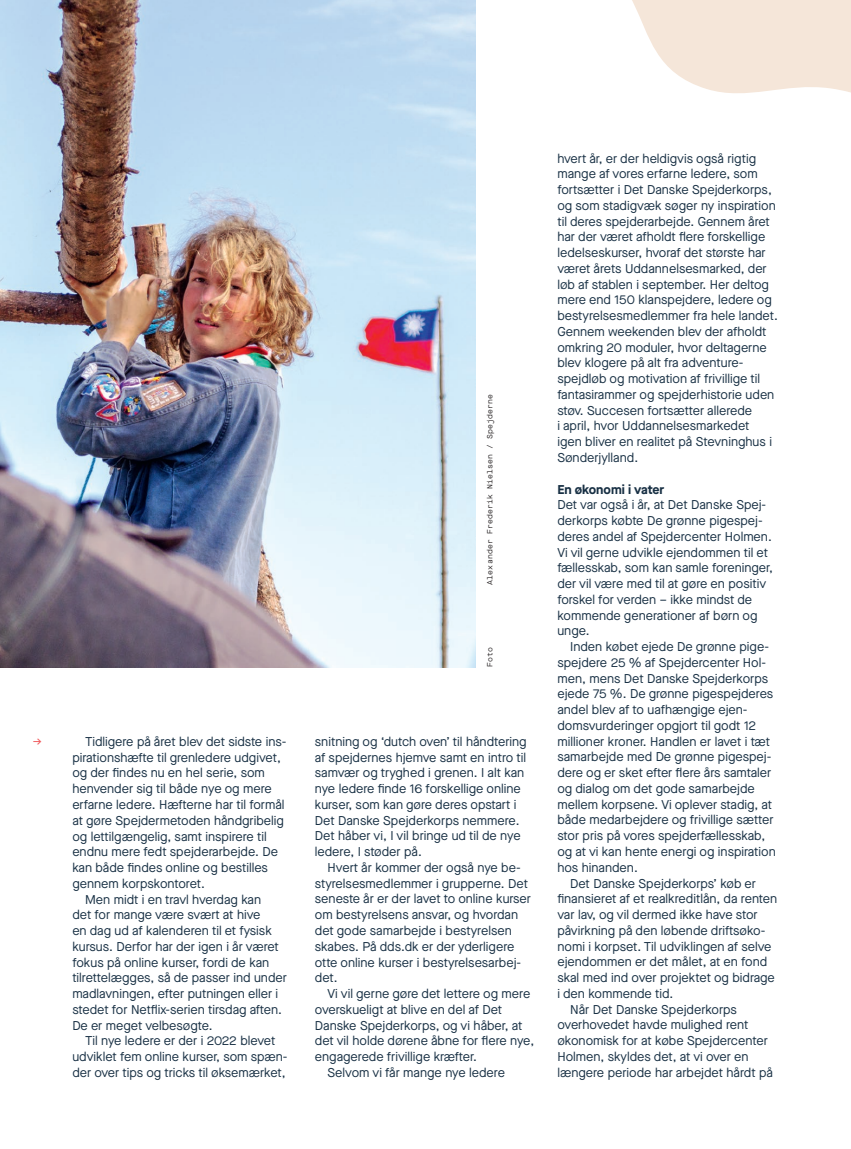
<style>
.page{position:relative;width:851px;height:1149px;background:#fff}
.page>*{position:absolute;margin:0;border:0;box-sizing:border-box;transform-origin:0 0}
.t1{font:12.75px/15.8px "Maison Neue";color:#183044}
.t2{font:700 12.75px "Maison Neue";color:#183044}
.t3{font:12.75px "Maison Neue";color:#f0595b}
.t4{font:7.5px "Maison Neue Mono";letter-spacing:.02em;color:#231f20}
</style>
<div class="page">
<svg style="left:475px;top:0;width:375px;height:127px"></svg>
<img style="left:0;top:0;width:475px;height:667px">
<p class="t3" style="left:33px;top:732px;width:11px">→</p>
<p class="t1" style="left:85px;top:733px;width:203px">Tidligere på året blev det sidste ins-</p>
<p class="t1" style="left:72px;top:749px;width:210px">pirationshæfte til grenledere udgivet,</p>
<p class="t1" style="left:72px;top:764px;width:194px">og der findes nu en hel serie, som</p>
<p class="t1" style="left:72px;top:780px;width:201px">henvender sig til både nye og mere</p>
<p class="t1" style="left:72px;top:796px;width:214px">erfarne ledere. Hæfterne har til formål</p>
<p class="t1" style="left:72px;top:812px;width:213px">at gøre Spejdermetoden håndgribelig</p>
<p class="t1" style="left:72px;top:827px;width:196px">og lettilgængelig, samt inspirere til</p>
<p class="t1" style="left:72px;top:843px;width:207px">endnu mere fedt spejderarbejde. De</p>
<p class="t1" style="left:72px;top:859px;width:197px">kan både findes online og bestilles</p>
<p class="t1" style="left:72px;top:875px;width:134px">gennem korpskontoret.</p>
<p class="t1" style="left:85px;top:890px;width:177px">Men midt i en travl hverdag kan</p>
<p class="t1" style="left:72px;top:906px;width:190px">det for mange være svært at hive</p>
<p class="t1" style="left:72px;top:922px;width:201px">en dag ud af kalenderen til et fysisk</p>
<p class="t1" style="left:72px;top:938px;width:208px">kursus. Derfor har der igen i år været</p>
<p class="t1" style="left:72px;top:953px;width:198px">fokus på online kurser, fordi de kan</p>
<p class="t1" style="left:72px;top:969px;width:216px">tilrettelægges, så de passer ind under</p>
<p class="t1" style="left:72px;top:985px;width:207px">madlavningen, efter putningen eller i</p>
<p class="t1" style="left:72px;top:1001px;width:211px">stedet for Netflix-serien tirsdag aften.</p>
<p class="t1" style="left:72px;top:1016px;width:142px">De er meget velbesøgte.</p>
<p class="t1" style="left:85px;top:1032px;width:192px">Til nye ledere er der i 2022 blevet</p>
<p class="t1" style="left:72px;top:1048px;width:217px">udviklet fem online kurser, som spæn-</p>
<p class="t1" style="left:72px;top:1064px;width:215px">der over tips og tricks til øksemærket,</p>
<p class="t4" style="left:485px;top:584px;width:192px;rotate:-90deg">Alexander Frederik Nielsen / Spejderne</p>
<p class="t4" style="left:485px;top:667px;width:21px;rotate:-90deg">Foto</p>
<p class="t1" style="left:315px;top:733px;width:213px">snitning og ‘dutch oven’ til håndtering af spejdernes hjemve samt en intro til samvær og tryghed i grenen. I alt kan nye ledere finde 16 forskellige online kurser, som kan gøre deres opstart i Det Danske Spejderkorps nemmere.<br>Det håber vi, I vil bringe ud til de nye ledere, I støder på.</p>
<p class="t1" style="left:315px;top:859px;width:218px;text-indent:13px">Hvert år kommer der også nye be&shy;styrelsesmedlemmer i grupperne. Det seneste år er der lavet to online kurser om bestyrelsens ansvar, og hvordan det gode samarbejde i bestyrelsen skabes. På dds.dk er der yderligere otte online kurser i bestyrelsesarbej&shy;det.</p>
<p class="t1" style="left:327px;top:985px;width:204px">Vi vil gerne gøre det lettere og mere</p>
<p class="t1" style="left:315px;top:1001px;width:189px">overskueligt at blive en del af Det</p>
<p class="t1" style="left:315px;top:1016px;width:209px">Danske Spejderkorps, og vi håber, at</p>
<p class="t1" style="left:315px;top:1032px;width:221px">det vil holde dørene åbne for flere nye,</p>
<p class="t1" style="left:315px;top:1048px;width:163px">engagerede frivillige kræfter.</p>
<p class="t1" style="left:327px;top:1064px;width:179px">Selvom vi får mange nye ledere</p>
<p class="t1" style="left:557px;top:150px;width:222px">hvert år, er der heldigvis også rigtig mange af vores erfarne ledere, som fortsætter i Det Danske Spejderkorps, og som stadigvæk søger ny inspiration til deres spejderarbejde. Gennem året har der været afholdt flere forskellige ledelseskurser, hvoraf det største har været årets Uddannelsesmarked, der løb af stablen i september. Her deltog mere end 150 klanspejdere, ledere og bestyrelsesmedlemmer fra hele landet.<br>Gennem weekenden blev der afholdt omkring 20 moduler, hvor deltagerne blev klogere på alt fra adventure&shy;spejdløb og motivation af frivillige til fantasirammer og spejderhistorie uden støv. Succesen fortsætter allerede<br>i april, hvor Uddannelsesmarkedet<br>igen bliver en realitet på Stevninghus i Sønderjylland.</p>
<p class="t2" style="left:557px;top:480px;width:108px">En økonomi i vater</p>
<p class="t1" style="left:557px;top:496px;width:217px">Det var også i år, at Det Danske Spej&shy;derkorps købte De grønne pigespej&shy;deres andel af Spejdercenter Holmen.<br>Vi vil gerne udvikle ejendommen til et fællesskab, som kan samle foreninger, der vil være med til at gøre en positiv forskel for verden – ikke mindst de kommende generationer af børn og unge.</p>
<p class="t1" style="left:570px;top:638px;width:200px">Inden købet ejede De grønne pige-</p>
<p class="t1" style="left:557px;top:654px;width:210px">spejdere 25 % af Spejdercenter Hol-</p>
<p class="t1" style="left:557px;top:670px;width:212px">men, mens Det Danske Spejderkorps</p>
<p class="t1" style="left:557px;top:685px;width:217px">ejede 75 %. De grønne pigespejderes</p>
<p class="t1" style="left:557px;top:701px;width:191px">andel blev af to uafhængige ejen-</p>
<p class="t1" style="left:557px;top:717px;width:200px">domsvurderinger opgjort til godt 12</p>
<p class="t1" style="left:557px;top:733px;width:214px">millioner kroner. Handlen er lavet i tæt</p>
<p class="t1" style="left:557px;top:748px;width:215px">samarbejde med De grønne pigespej-</p>
<p class="t1" style="left:557px;top:764px;width:215px">dere og er sket efter flere års samtaler</p>
<p class="t1" style="left:557px;top:780px;width:199px">og dialog om det gode samarbejde</p>
<p class="t1" style="left:557px;top:796px;width:216px">mellem korpsene. Vi oplever stadig, at</p>
<p class="t1" style="left:557px;top:811px;width:217px">både medarbejdere og frivillige sætter</p>
<p class="t1" style="left:557px;top:827px;width:209px">stor pris på vores spejderfællesskab,</p>
<p class="t1" style="left:557px;top:843px;width:220px">og at vi kan hente energi og inspiration</p>
<p class="t1" style="left:557px;top:859px;width:82px">hos hinanden.</p>
<p class="t1" style="left:570px;top:874px;width:187px">Det Danske Spejderkorps’ køb er</p>
<p class="t1" style="left:557px;top:890px;width:221px">finansieret af et realkreditlån, da renten</p>
<p class="t1" style="left:557px;top:906px;width:202px">var lav, og vil dermed ikke have stor</p>
<p class="t1" style="left:557px;top:922px;width:210px">påvirkning på den løbende driftsøko-</p>
<p class="t1" style="left:557px;top:937px;width:215px">nomi i korpset. Til udviklingen af selve</p>
<p class="t1" style="left:557px;top:953px;width:211px">ejendommen er det målet, at en fond</p>
<p class="t1" style="left:557px;top:969px;width:219px">skal med ind over projektet og bidrage</p>
<p class="t1" style="left:557px;top:985px;width:117px">i den kommende tid.</p>
<p class="t1" style="left:570px;top:1000px;width:168px">Når Det Danske Spejderkorps</p>
<p class="t1" style="left:557px;top:1016px;width:192px">overhovedet havde mulighed rent</p>
<p class="t1" style="left:557px;top:1032px;width:212px">økonomisk for at købe Spejdercenter</p>
<p class="t1" style="left:557px;top:1048px;width:192px">Holmen, skyldes det, at vi over en</p>
<p class="t1" style="left:557px;top:1063px;width:217px">længere periode har arbejdet hårdt på</p>
</div>
